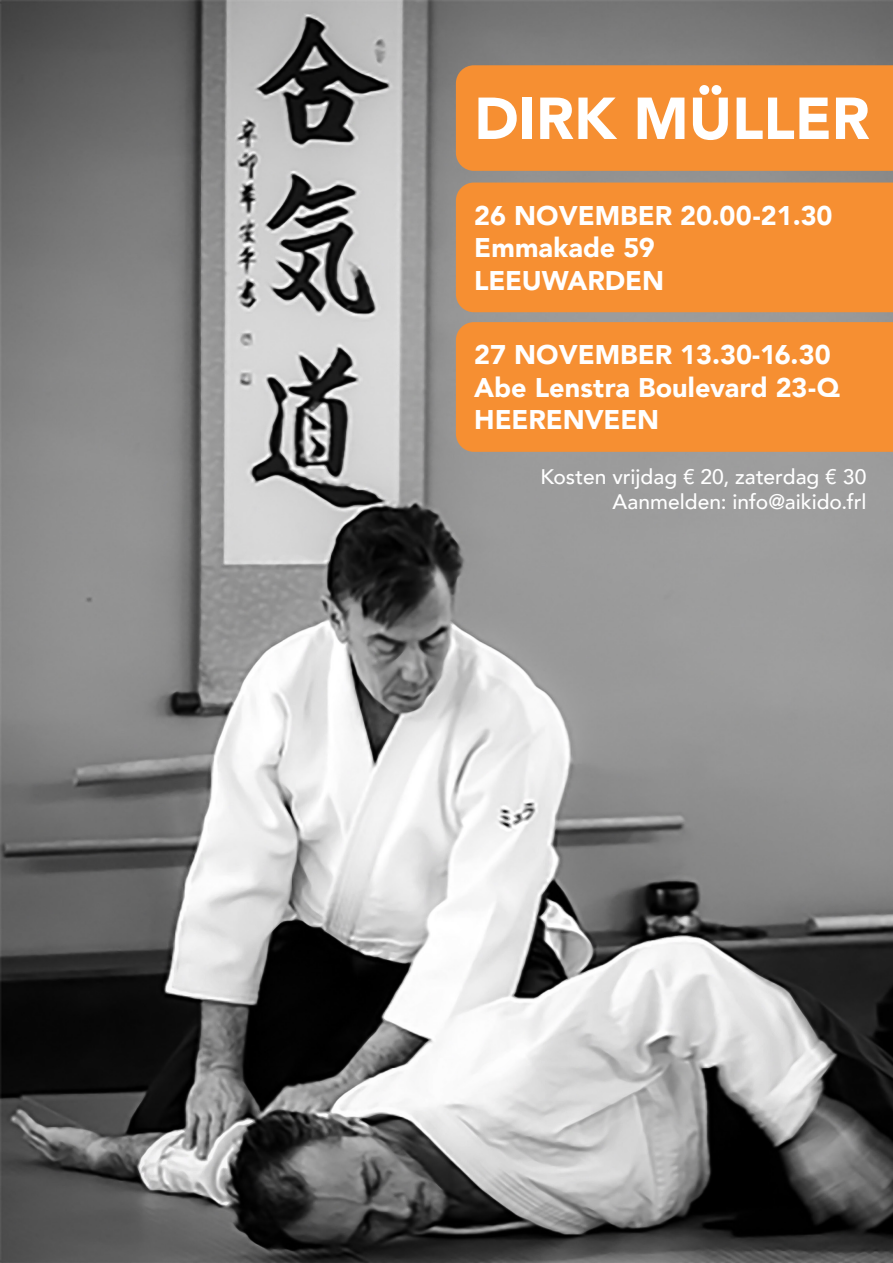
<style>
.page{position:relative;width:893px;height:1263px;background:#fff}
.page>*{position:absolute;margin:0;border:0;box-sizing:border-box;transform-origin:0 0}
.t1{font:900 58.5px "Avenir";color:#fff}
.t2{font:900 27px "Avenir";color:#fff}
.t3{font:500 21px "Avenir";color:#fff}
</style>
<div class="page">
<img style="left:0;top:0;width:893px;height:1263px">
<div style="left:456px;top:65px;width:437px;height:106px;background:#f68f32"></div>
<div style="left:456px;top:183px;width:437px;height:129px;background:#f68f32"></div>
<div style="left:456px;top:322px;width:437px;height:130px;background:#f68f32"></div>
<p class="t1" style="left:474px;top:68px;width:397px">DIRK MÜLLER</p>
<p class="t2" style="left:474px;top:192px;width:360px">26 NOVEMBER 20.00-21.30</p>
<p class="t2" style="left:474px;top:225px;width:182px">Emmakade 59</p>
<p class="t2" style="left:474px;top:257px;width:191px">LEEUWARDEN</p>
<p class="t2" style="left:474px;top:332px;width:358px">27 NOVEMBER 13.30-16.30</p>
<p class="t2" style="left:474px;top:364px;width:367px">Abe Lenstra Boulevard 23-Q</p>
<p class="t2" style="left:474px;top:397px;width:187px">HEERENVEEN</p>
<p class="t3" style="left:540px;top:458px;width:328px">Kosten vrijdag € 20, zaterdag € 30</p>
<p class="t3" style="left:612px;top:483px;width:255px">Aanmelden: info@aikido.frl</p>
</div>
